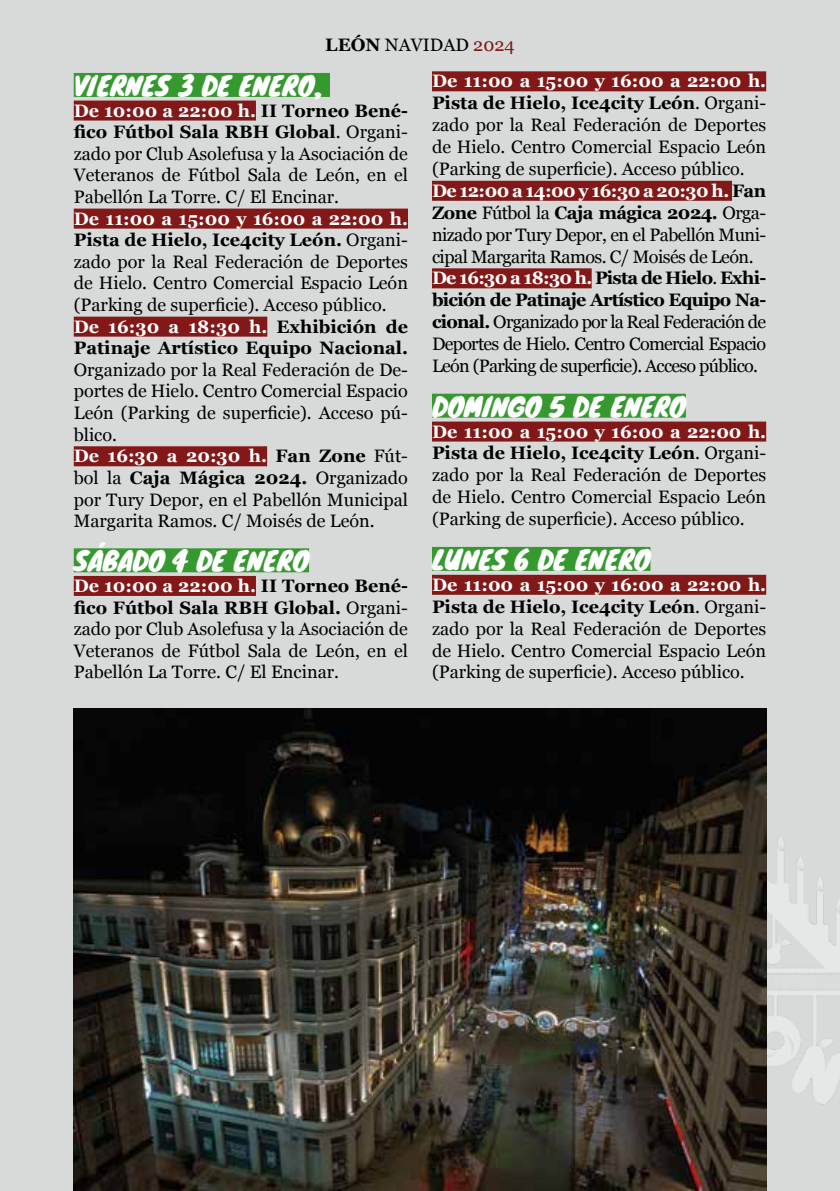
<style>
.page{position:relative;width:840px;height:1191px;background:#fff}
.page>*{position:absolute;margin:0;border:0;box-sizing:border-box;transform-origin:0 0}
.t1{font:26px "Knewave";color:#fff}
.t2{font:18px/21.6px "Georgia";color:#000;text-align:justify}
.t3{font:18px/21.8px "Georgia";letter-spacing:-.03em;color:#000}
.s1{font-weight:700}
.s2{color:#821818}
.s3{font-weight:700;color:#fff}
</style>
<div class="page">
<div style="left:0;top:0;width:839px;height:1191px;background:#d8dada"></div>
<img style="left:765px;top:775px;width:74px;height:416px">
<div style="left:74px;top:73px;width:256px;height:24px;background:#369930"></div>
<div style="left:74px;top:101px;width:182px;height:20px;background:#821818"></div>
<div style="left:74px;top:209px;width:334px;height:20px;background:#821818"></div>
<div style="left:74px;top:317px;width:193px;height:20px;background:#821818"></div>
<div style="left:74px;top:446px;width:193px;height:20px;background:#821818"></div>
<div style="left:74px;top:548px;width:235px;height:24px;background:#369930"></div>
<div style="left:74px;top:576px;width:182px;height:20px;background:#821818"></div>
<div style="left:432px;top:71px;width:333px;height:20px;background:#821818"></div>
<div style="left:432px;top:181px;width:299px;height:20px;background:#821818"></div>
<div style="left:432px;top:268px;width:159px;height:20px;background:#821818"></div>
<div style="left:432px;top:394px;width:253px;height:24px;background:#369930"></div>
<div style="left:432px;top:421px;width:333px;height:20px;background:#821818"></div>
<div style="left:432px;top:547px;width:218px;height:24px;background:#369930"></div>
<div style="left:432px;top:575px;width:333px;height:20px;background:#821818"></div>
<img style="left:74px;top:709px;width:691px;height:482px">
<p class="t2" style="left:325px;top:33px;width:191px"><span class="s1">LEÓN</span> NAVIDAD <span class="s2">2024</span></p>
<h1 class="t1" style="left:74px;top:65px;width:249px">VIERNES 3 DE ENERO,</h1>
<p class="t2" style="left:74px;top:99px;width:335px"><span class="s3">De 10:00 a 22:00 h.</span> <span class="s1">II Torneo Bené&shy;fico Fútbol Sala RBH Global</span>. Organi&shy;zado por Club Asolefusa y la Asociación de Veteranos de Fútbol Sala de León, en el Pabellón La Torre. C/ El Encinar.</p>
<p class="t2" style="left:74px;top:207px;width:335px;text-align:left"><span class="s3">De 11:00 a 15:00 y 16:00 a 22:00 h.<br></span><span class="s1">Pista de Hielo, Ice4city León.</span> Organi&shy;zado por la Real Federación de Deportes de Hielo. Centro Comercial Espacio León (Parking de superficie). Acceso público.<br><span class="s3">De 16:30 a 18:30 h.</span> <span class="s1">Exhibición de Patinaje Artístico Equipo Nacional.</span></p>
<p class="t2" style="left:74px;top:358px;width:335px;text-align:left">Organizado por la Real Federación de De&shy;portes de Hielo. Centro Comercial Espacio León (Parking de superficie). Acceso pú&shy;blico.<br><span class="s3">De 16:30 a 20:30 h.</span> <span class="s1">Fan Zone</span> Fút&shy;bol la <span class="s1">Caja Mágica 2024.</span> Organizado por Tury Depor, en el Pabellón Municipal Margarita Ramos. C/ Moisés de León.</p>
<h1 class="t1" style="left:74px;top:540px;width:237px">SÁBADO 4 DE ENERO</h1>
<p class="t2" style="left:74px;top:574px;width:335px"><span class="s3">De 10:00 a 22:00 h.</span> <span class="s1">II Torneo Bené&shy;fico Fútbol Sala RBH Global.</span> Organi&shy;zado por Club Asolefusa y la Asociación de Veteranos de Fútbol Sala de León, en el Pabellón La Torre. C/ El Encinar.</p>
<p class="t3" style="left:432px;top:69px;width:335px"><span class="s3">De 11:00 a 15:00 y 16:00 a 22:00 h.<br></span><span class="s1">Pista de Hielo, Ice4city León</span>. Organi&shy;zado por la Real Federación de Deportes de Hielo. Centro Comercial Espacio León (Parking de superficie). Acceso público.<br><span class="s3">De 12:00 a 14:00 y 16:30 a 20:30 h.</span> <span class="s1">Fan Zone</span> Fútbol la <span class="s1">Caja mágica 2024.</span> Orga&shy;nizado por Tury Depor, en el Pabellón Muni&shy;cipal Margarita Ramos. C/ Moisés de León.<br><span class="s3">De 16:30 a 18:30 h.</span> <span class="s1">Pista de Hielo</span>. <span class="s1">Exhi&shy;bición de Patinaje Artístico Equipo Na&shy;cional.</span> Organizado por la Real Federación de Deportes de Hielo. Centro Comercial Espacio León (Parking de superficie). Acceso público.</p>
<h1 class="t1" style="left:432px;top:386px;width:255px">DOMINGO 5 DE ENERO</h1>
<p class="t2" style="left:432px;top:420px;width:335px"><span class="s3">De 11:00 a 15:00 y 16:00 a 22:00 h.<br></span><span class="s1">Pista de Hielo, Ice4city León</span>. Organi&shy;zado por la Real Federación de Deportes de Hielo. Centro Comercial Espacio León (Parking de superficie). Acceso público.</p>
<h1 class="t1" style="left:432px;top:539px;width:220px">LUNES 6 DE ENERO</h1>
<p class="t2" style="left:432px;top:573px;width:335px"><span class="s3">De 11:00 a 15:00 y 16:00 a 22:00 h.<br></span><span class="s1">Pista de Hielo, Ice4city León</span>. Organi&shy;zado por la Real Federación de Deportes de Hielo. Centro Comercial Espacio León (Parking de superficie). Acceso público.</p>
</div>
